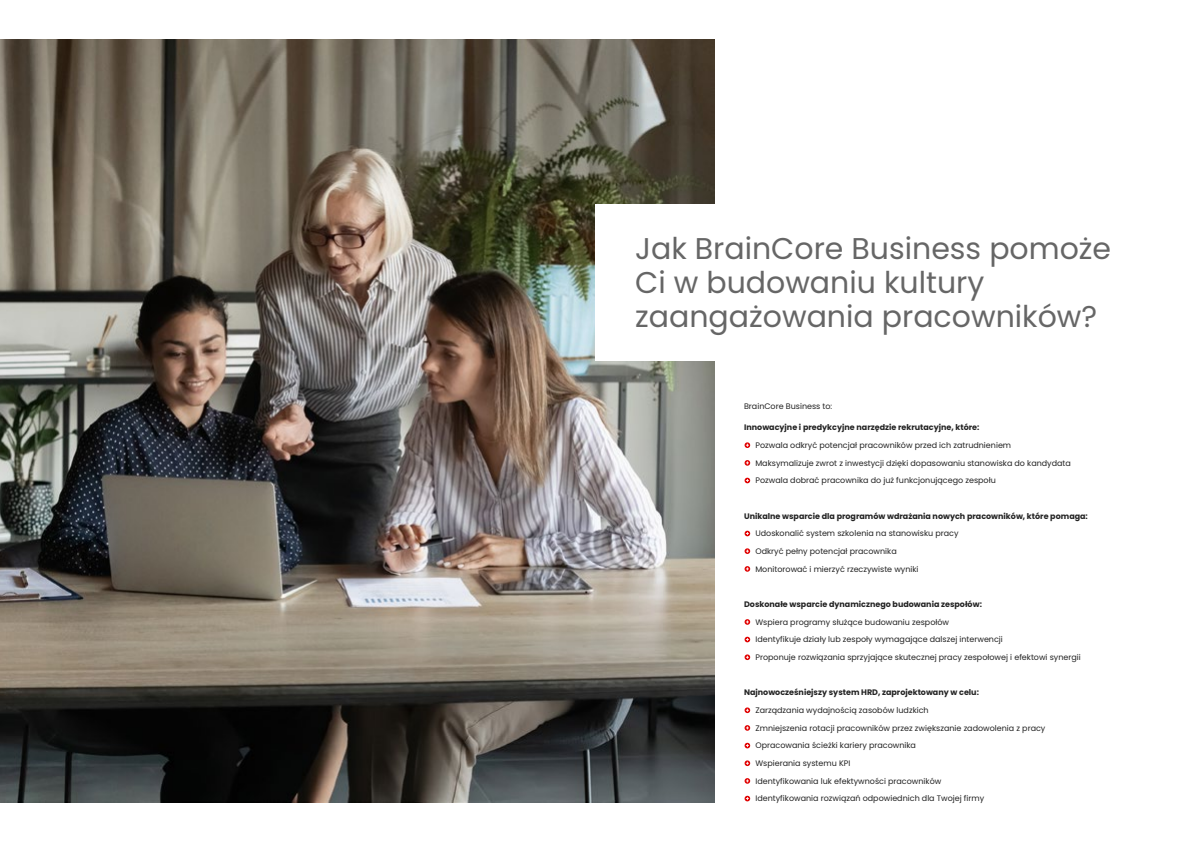
<style>
.page{position:relative;width:1191px;height:842px;background:#fff}
.page>*{position:absolute;margin:0;border:0;box-sizing:border-box;transform-origin:0 0}
.t1{font:30px/34px "Poppins";color:#666}
.t2{font:8px "Poppins";color:#222}
.t3{font:700 8px "Poppins";color:#222}
</style>
<div class="page">
<img style="left:0;top:40px;width:714px;height:762px">
<svg style="left:744px;top:442px;width:6px;height:6px"></svg>
<svg style="left:744px;top:460px;width:6px;height:6px"></svg>
<svg style="left:744px;top:478px;width:6px;height:5px"></svg>
<svg style="left:744px;top:531px;width:6px;height:5px"></svg>
<svg style="left:744px;top:548px;width:6px;height:6px"></svg>
<svg style="left:744px;top:566px;width:6px;height:6px"></svg>
<svg style="left:744px;top:619px;width:6px;height:6px"></svg>
<svg style="left:744px;top:637px;width:6px;height:5px"></svg>
<svg style="left:744px;top:654px;width:6px;height:6px"></svg>
<svg style="left:744px;top:707px;width:6px;height:6px"></svg>
<svg style="left:744px;top:725px;width:6px;height:6px"></svg>
<svg style="left:744px;top:743px;width:6px;height:5px"></svg>
<svg style="left:744px;top:760px;width:6px;height:6px"></svg>
<svg style="left:744px;top:778px;width:6px;height:6px"></svg>
<svg style="left:744px;top:796px;width:6px;height:5px"></svg>
<div style="left:595px;top:204px;width:596px;height:157px;background:#fff"></div>
<h1 class="t1" style="left:635px;top:232px;width:477px">Jak BrainCore Business pomoże<br>Ci w budowaniu kultury zaangażowania pracowników?</h1>
<p class="t2" style="left:744px;top:402px;width:90px">BrainCore Business to:</p>
<p class="t3" style="left:744px;top:423px;width:237px">Innowacyjne i predykcyjne narzędzie rekrutacyjne, które:</p>
<p class="t2" style="left:755px;top:440px;width:257px">Pozwala odkryć potencjał pracowników przed ich zatrudnieniem</p>
<p class="t2" style="left:755px;top:458px;width:317px">Maksymalizuje zwrot z inwestycji dzięki dopasowaniu stanowiska do kandydata</p>
<p class="t2" style="left:755px;top:476px;width:242px">Pozwala dobrać pracownika do już funkcjonującego zespołu</p>
<p class="t3" style="left:744px;top:511px;width:345px">Unikalne wsparcie dla programów wdrażania nowych pracowników, które pomaga:</p>
<p class="t2" style="left:755px;top:529px;width:205px">Udoskonalić system szkolenia na stanowisku pracy</p>
<p class="t2" style="left:755px;top:547px;width:143px">Odkryć pełny potencjał pracownika</p>
<p class="t2" style="left:755px;top:564px;width:165px">Monitorować i mierzyć rzeczywiste wyniki</p>
<p class="t3" style="left:744px;top:600px;width:239px">Doskonałe wsparcie dynamicznego budowania zespołów:</p>
<p class="t2" style="left:755px;top:617px;width:195px">Wspiera programy służące budowaniu zespołów</p>
<p class="t2" style="left:755px;top:635px;width:249px">Identyfikuje działy lub zespoły wymagające dalszej interwencji</p>
<p class="t2" style="left:755px;top:653px;width:327px">Proponuje rozwiązania sprzyjające skutecznej pracy zespołowej i efektowi synergii</p>
<p class="t3" style="left:744px;top:688px;width:236px">Najnowocześniejszy system HRD, zaprojektowany w celu:</p>
<p class="t2" style="left:755px;top:706px;width:175px">Zarządzania wydajnością zasobów ludzkich</p>
<p class="t2" style="left:755px;top:723px;width:291px">Zmniejszenia rotacji pracowników przez zwiększanie zadowolenia z pracy</p>
<p class="t2" style="left:755px;top:741px;width:162px">Opracowania ścieżki kariery pracownika</p>
<p class="t2" style="left:755px;top:759px;width:96px">Wspierania systemu KPI</p>
<p class="t2" style="left:755px;top:776px;width:187px">Identyfikowania luk efektywności pracowników</p>
<p class="t2" style="left:755px;top:794px;width:230px">Identyfikowania rozwiązań odpowiednich dla Twojej firmy</p>
</div>
